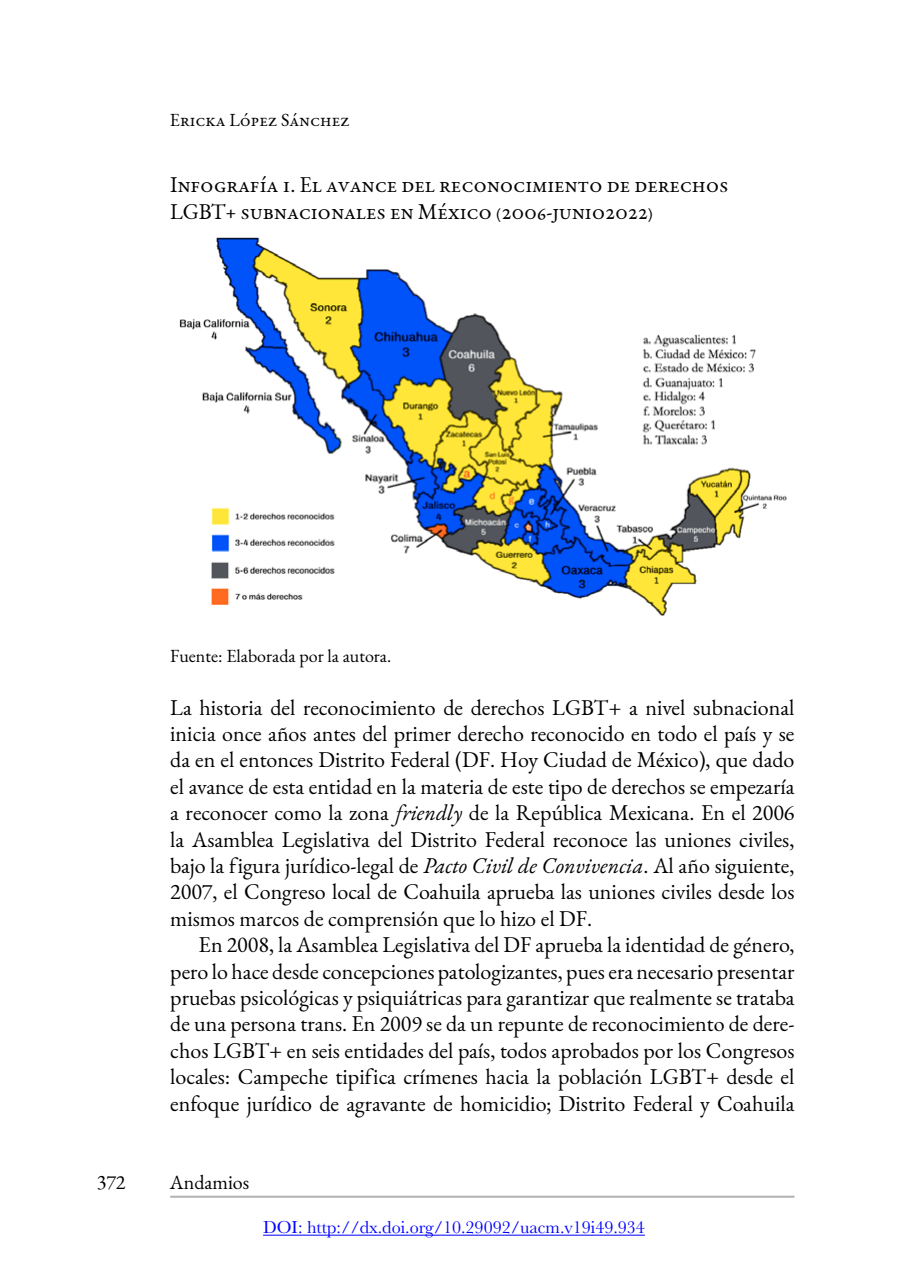
<style>
.page{position:relative;width:908px;height:1287px;background:#fff}
.page>*{position:absolute;margin:0;border:0;box-sizing:border-box;transform-origin:0 0}
.t1{font:22px/26.4px "EB Garamond";color:#000;text-align:justify}
.t2{font:22px/26.4px "EB Garamond";letter-spacing:.105em;color:#000}
.t3{font:20px "EB Garamond";color:#000}
.t4{font:18px "EB Garamond";color:#000}
.t5{font:18px "Baskerville";color:#00f}
.s1{font-style:italic}
</style>
<div class="page">
<hr style="left:170px;top:1196px;width:624px;height:2px;background:#b1b1b2">
<img style="left:179px;top:237px;width:608px;height:379px">
<hr style="left:263px;top:1235px;width:381px;height:1px;background:#00f">
<p class="t4" style="left:170px;top:108px;width:181px">Ericka López Sánchez</p>
<p class="t2" style="left:170px;top:172px;width:560px">Infografía 1. El avance del reconocimiento de derechos<br>LGBT+ subnacionales en México (2006-junio2022)</p>
<p class="t4" style="left:170px;top:644px;width:222px">Fuente: Elaborada por la autora.</p>
<p class="t1" style="left:170px;top:694px;width:625px">La historia del reconocimiento de derechos LGBT+ a nivel subnacional inicia once años antes del primer derecho reconocido en todo el país y se da en el entonces Distrito Federal (DF. Hoy Ciudad de México), que dado el avance de esta entidad en la materia de este tipo de derechos se empezaría a reconocer como la zona <span class="s1">friendly</span> de la República Mexicana. En el 2006 la Asamblea Legislativa del Distrito Federal reconoce las uniones civiles, bajo la figura jurídico-legal de <span class="s1">Pacto Civil de Convivencia</span>. Al año siguiente, 2007, el Congreso local de Coahuila aprueba las uniones civiles desde los mismos marcos de comprensión que lo hizo el DF.</p>
<p class="t1" style="left:170px;top:932px;width:625px;text-indent:28px">En 2008, la Asamblea Legislativa del DF aprueba la identidad de género, pero lo hace desde concepciones patologizantes, pues era necesario presentar pruebas psicológicas y psiquiátricas para garantizar que realmente se trataba de una persona trans. En 2009 se da un repunte de reconocimiento de dere&shy;chos LGBT+ en seis entidades del país, todos aprobados por los Congresos locales: Campeche tipifica crímenes hacia la población LGBT+ desde el enfoque jurídico de agravante de homicidio; Distrito Federal y Coahuila</p>
<p class="t3" style="left:97px;top:1169px;width:30px">372</p>
<p class="t3" style="left:170px;top:1169px;width:81px">Andamios</p>
<p class="t5" style="left:263px;top:1216px;width:383px">DOI: http://dx.doi.org/10.29092/uacm.v19i49.934</p>
</div>
